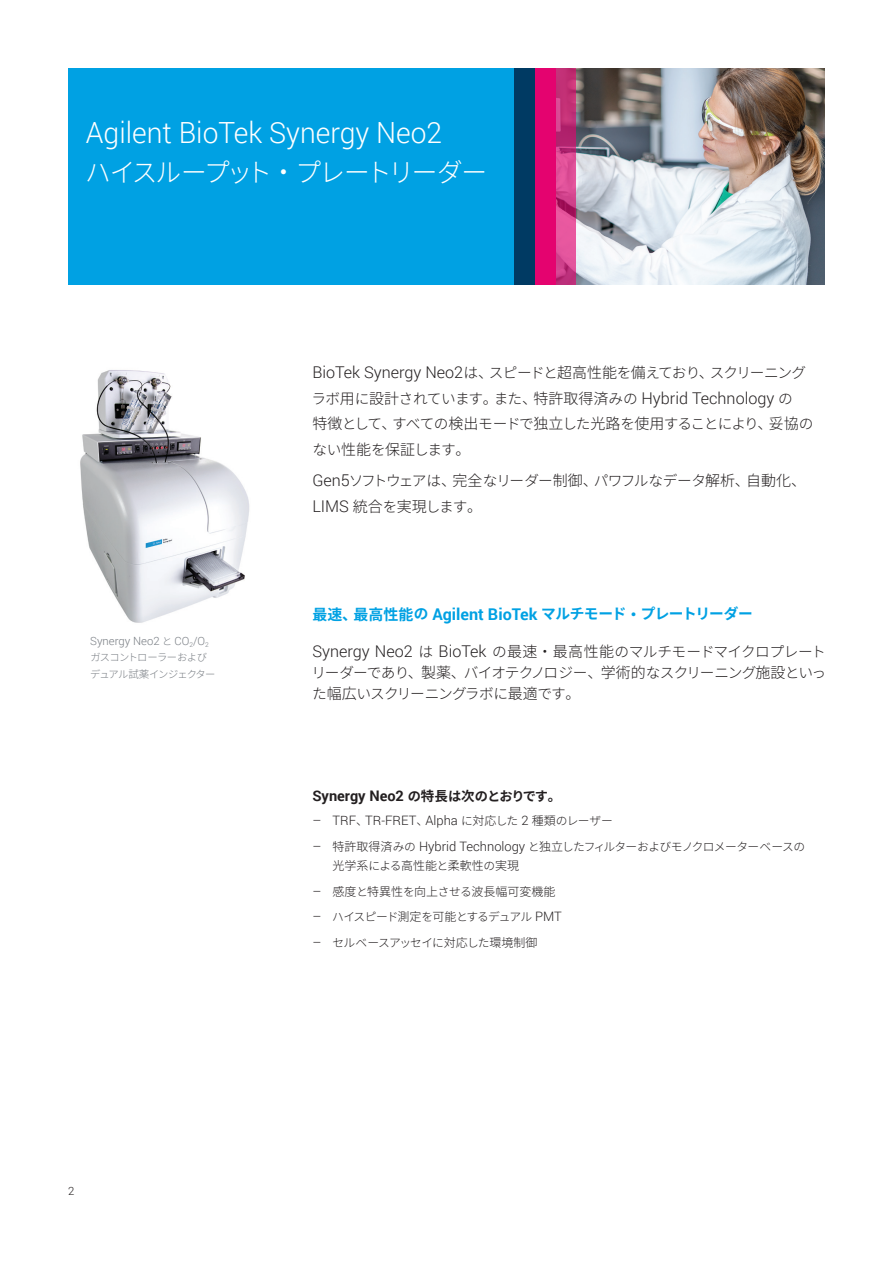
<style>
.page{position:relative;width:893px;height:1263px;background:#fff}
.page>*{position:absolute;margin:0;border:0;box-sizing:border-box;transform-origin:0 0}
.BROCHURE_int_photo_s{font:300 29.1px "Roboto";color:#fff}
.BROCHURE_int_photo_s-2{font:300 26.4px "Noto Sans CJ Kjp";letter-spacing:-.085em;color:#fff}
.BROCHURE_text_black{font:300 16.2px "Roboto";color:#231f20}
.BROCHURE_text_black-2{font:300 15px "Noto Sans CJ Kjp";color:#231f20}
.BROCHURE_text_black-3{font:300 14.7px/25.5px "Noto Sans CJ Kjp";letter-spacing:-.075em;color:#231f20}
.BROCHURE_subhead_blu{font:700 14.7px "Noto Sans CJ Kjp";letter-spacing:-.04em;color:#00a1e3}
.BROCHURE_callout_sub{font:700 14.55px "Roboto";color:#231f20}
.t1{font:300 12.9px "Roboto";color:#231f20}
.t2{font:300 12px "Noto Sans CJ Kjp";color:#231f20}
.t3{font:300 11.7px "Noto Sans CJ Kjp";letter-spacing:-.07em;color:#231f20}
.BROCHURE_caption_gra{font:300 11.4px "Roboto";color:#787d83}
.t4{font:300 11.4px "Roboto";color:#231f20}
.BROCHURE_caption_gra-2{font:300 10.35px/16.5px "Noto Sans CJ Kjp";letter-spacing:-.07em;color:#787d83}
.s1{font-size:27px}
.s2{font-family:"Roboto";font-size:16.2px}
.s3{font-size:15px}
.s4{font-family:"Noto Sans CJ Kjp";font-size:14.7px}
.s5{font-family:"Noto Sans CJ Kjp";font-size:15px}
.s6{font-size:14.7px}
.s7{font-family:"Noto Sans CJ Kjp";font-size:10.35px}
.s8{font-size:10.5px}
.s9{font-family:"Noto Sans CJ Kjp";font-size:13.2px}
.s10{font-family:"Noto Sans CJ Kjp";font-size:13.5px}
.s11{font-family:"Noto Sans CJ Kjp";font-size:12px}
.s12{font-family:"Noto Sans CJ Kjp";font-size:11.7px}
.s13{font-family:"Roboto";font-size:12.9px}
.s14{font-size:12px}
.s15{font-size:11.7px}
</style>
<div class="page">
<div style="left:68px;top:68px;width:446px;height:217px;background:#00a1e3"></div>
<img style="left:576px;top:68px;width:249px;height:217px">
<div style="left:515px;top:68px;width:20px;height:217px;background:#003a63"></div>
<svg style="left:556px;top:68px;width:20px;height:217px;background:#ce3e86"></svg>
<div style="left:535px;top:68px;width:21px;height:217px;background:#e4036f"></div>
<img style="left:80px;top:370px;width:170px;height:253px">
<p class="BROCHURE_int_photo_s" style="left:86px;top:112px;width:358px">Agilent BioTek Synergy Neo2</p>
<p class="BROCHURE_int_photo_s-2" style="left:85px;top:157px;width:404px">ハイスループット<span class="s1">・</span>プレートリーダー</p>
<p class="BROCHURE_text_black-3" style="left:312px;top:360px;width:495px"><span class="s2">BioTek Synergy Neo2</span>は<span class="s3">、</span>スピードと<span class="s3">超高性能</span>を<span class="s3">備</span>えており<span class="s3">、</span>スクリーニング</p>
<p class="BROCHURE_text_black" style="left:311px;top:387px;width:483px"><span class="s4">ラボ</span><span class="s5">用</span><span class="s4">に</span><span class="s5">設計</span><span class="s4">されています</span><span class="s5">。</span><span class="s4">また</span><span class="s5">、特許取得済</span><span class="s4">みの</span> Hybrid Technology <span class="s4">の</span></p>
<p class="BROCHURE_text_black-3" style="left:312px;top:411px;width:502px"><span class="s3">特徴</span>として<span class="s3">、</span>すべての<span class="s3">検出</span>モードで<span class="s3">独立</span>した<span class="s3">光路</span>を<span class="s3">使用</span>することにより<span class="s3">、妥協</span>のない<span class="s3">性能</span>を<span class="s3">保証</span>します<span class="s3">。</span></p>
<p class="BROCHURE_text_black-3" style="left:312px;top:468px;width:495px"><span class="s2">Gen5</span>ソフトウェアは<span class="s3">、完全</span>なリーダー<span class="s3">制御、</span>パワフルなデータ<span class="s3">解析、自動化、</span></p>
<p class="BROCHURE_text_black-2" style="left:312px;top:498px;width:171px"><span class="s2">LIMS</span> 統合<span class="s6">を</span>実現<span class="s6">します</span>。</p>
<p class="BROCHURE_caption_gra" style="left:90px;top:633px;width:120px">Synergy Neo2 <span class="s7">と</span> CO<sub>2</sub>/O<sub>2</sub></p>
<p class="BROCHURE_caption_gra-2" style="left:90px;top:649px;width:127px">ガスコントローラーおよびデュアル<span class="s8">試薬</span>インジェクター</p>
<p class="BROCHURE_subhead_blu" style="left:312px;top:606px;width:442px"><span class="s3">最速、最高性能</span>の <span class="s2">Agilent BioTek</span> マルチモード<span class="s3">・</span>プレートリーダー</p>
<p class="BROCHURE_text_black" style="left:312px;top:640px;width:515px">Synergy Neo2 <span class="s4">は</span> BioTek <span class="s4">の</span><span class="s5">最速・最高性能</span><span class="s4">のマルチモードマイクロプレート</span></p>
<p class="BROCHURE_text_black-3" style="left:311px;top:662px;width:516px;line-height:21px">リーダーであり<span class="s3">、製薬、</span>バイオテクノロジー<span class="s3">、学術的</span>なスクリーニング<span class="s3">施設</span>といった<span class="s3">幅広</span>いスクリーニングラボに<span class="s3">最適</span>です<span class="s3">。</span></p>
<p class="BROCHURE_callout_sub" style="left:312px;top:785px;width:250px">Synergy Neo2 <span class="s9">の</span><span class="s10">特長</span><span class="s9">は</span><span class="s10">次</span><span class="s9">のとおりです</span><span class="s10">。</span></p>
<p class="t1" style="left:312px;top:811px;width:302px">– TRF<span class="s11">、</span>TR-FRET<span class="s11">、</span>Alpha <span class="s12">に</span><span class="s11">対応</span><span class="s12">した</span> 2 <span class="s11">種類</span><span class="s12">のレーザー</span></p>
<p class="t3" style="left:312px;top:840px;width:494px"><span class="s13">–</span> <span class="s14">特許取得済</span>みの <span class="s13">Hybrid Technology</span> と<span class="s14">独立</span>したフィルターおよびモノクロメーターベースの</p>
<p class="t2" style="left:333px;top:859px;width:188px">光学系<span class="s15">による</span>高性能<span class="s15">と</span>柔軟性<span class="s15">の</span>実現</p>
<p class="t2" style="left:312px;top:884px;width:244px"><span class="s13">–</span> 感度<span class="s15">と</span>特異性<span class="s15">を</span>向上<span class="s15">させる</span>波長幅可変機能</p>
<p class="t3" style="left:312px;top:910px;width:251px"><span class="s13">–</span> ハイスピード<span class="s14">測定</span>を<span class="s14">可能</span>とするデュアル <span class="s13">PMT</span></p>
<p class="t3" style="left:312px;top:936px;width:227px"><span class="s13">–</span> セルベースアッセイに<span class="s14">対応</span>した<span class="s14">環境制御</span></p>
<p class="t4" style="left:68px;top:1183px;width:8px">2</p>
</div>
